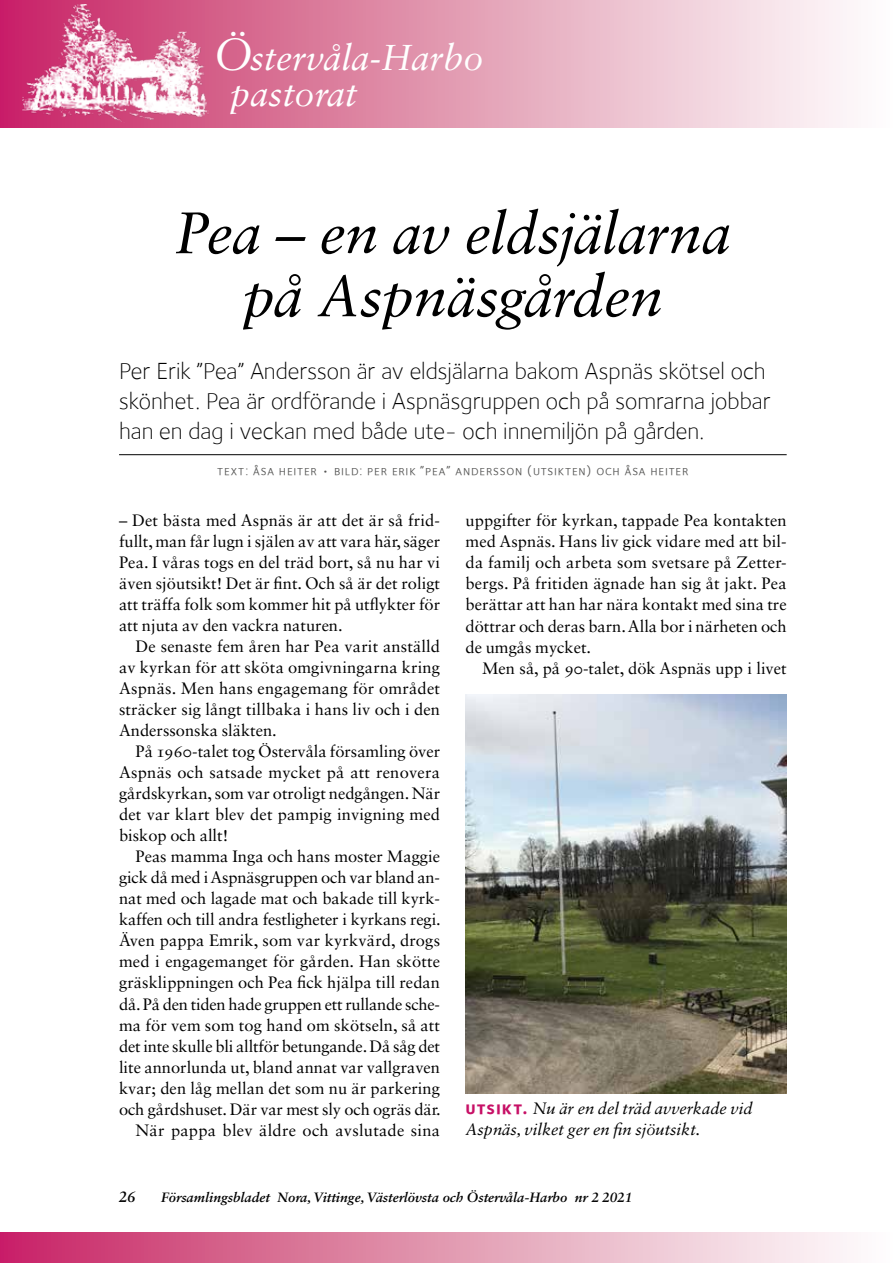
<style>
.page{position:relative;width:893px;height:1263px;background:#fff}
.page>*{position:absolute;margin:0;border:0;box-sizing:border-box;transform-origin:0 0}
.t1{font:italic 58.5px/63px "Sabon LT Std";letter-spacing:-.01em;color:#000;text-align:center}
.t2{font:italic 36px/36px "Sabon LT Std";color:#fff}
.t3{font:300 24px/30px "Foundry Sterling";color:#000}
.t4{font:16.5px/21px "Sabon LT Std";color:#000;text-align:justify}
.t5{font:italic 16.5px/21px "Sabon LT Std";color:#000}
.t6{font:italic 700 15px "Sabon LT Std";color:#000}
.t7{font:italic 700 13.5px "Sabon LT Std";color:#000}
.t8{font:13.5px "Foundry Sterling Book Expert";letter-spacing:.06em;color:#575756}
.s1{font-size:45px}
.s2{font-family:"Foundry Sterling Bold Expert";font-style:normal;font-size:18px;color:#c71066}
</style>
<div class="page">
<div style="left:0;top:0;width:893px;height:128px;background:linear-gradient(to right,#c72965,#feffff)"></div>
<img style="left:22px;top:5px;width:186px;height:117px">
<div style="left:0;top:1233px;width:893px;height:30px;background:linear-gradient(to right,#c72864,#feffff)"></div>
<hr style="left:119px;top:454px;width:668px;height:1px;background:#000">
<img style="left:466px;top:695px;width:321px;height:398px">
<h2 class="t2" style="left:231px;top:39px;width:254px;text-indent:-17px"><span class="s1">Ö</span>stervåla-Harbo pastorat</h2>
<h1 class="t1" style="left:175px;top:201px;width:558px">Pea – en av eldsjälarna på Aspnäsgården</h1>
<h3 class="t3" style="left:119px;top:356px;width:653px">Per Erik ”Pea” Andersson är av eldsjälarna bakom Aspnäs skötsel och skönhet. Pea är ordförande i Aspnäsgruppen och på somrarna jobbar han en dag i veckan med både ute- och innemiljön på gården.</h3>
<p class="t8" style="left:217px;top:463px;width:473px">text: åsa heiter • bild: per erik ”pea” andersson (utsikten) och åsa heiter</p>
<p class="t4" style="left:119px;top:510px;width:323px">– Det bästa med Aspnäs är att det är så frid&shy;fullt, man får lugn i själen av att vara här, säger Pea. I våras togs en del träd bort, så nu har vi även sjöutsikt! Det är fint. Och så är det roligt att träffa folk som kommer hit på utflykter för att njuta av den vackra naturen.</p>
<p class="t4" style="left:119px;top:636px;width:323px;text-indent:16px">De senaste fem åren har Pea varit anställd av kyrkan för att sköta omgivningarna kring Aspnäs. Men hans engagemang för området sträcker sig långt tillbaka i hans liv och i den Anderssonska släkten.</p>
<p class="t4" style="left:119px;top:741px;width:323px;text-indent:16px">På 1960-talet tog Östervåla församling över Aspnäs och satsade mycket på att renovera gårdskyrkan, som var otroligt nedgången. När det var klart blev det pampig invigning med biskop och allt!</p>
<p class="t4" style="left:119px;top:846px;width:323px;text-align:right">Peas mamma Inga och hans moster Maggie gick då med i Aspnäsgruppen och var bland an&shy;nat med och lagade mat och bakade till kyrk&shy;kaffen och till andra festligheter i kyrkans regi.<br>Även pappa Emrik, som var kyrkvärd, drogs med i engagemanget för gården. Han skötte gräsklippningen och Pea fick hjälpa till redan då. På den tiden hade gruppen ett rullande sche&shy;ma för vem som tog hand om skötseln, så att det inte skulle bli alltför betungande. Då såg det lite annorlunda ut, bland annat var vallgraven kvar; den låg mellan det som nu är parkering och gårdshuset. Där var mest sly och ogräs där.<br>När pappa blev äldre och avslutade sina</p>
<p class="t4" style="left:466px;top:510px;width:323px">uppgifter för kyrkan, tappade Pea kontakten med Aspnäs. Hans liv gick vidare med att bil&shy;da familj och arbeta som svetsare på Zetter&shy;bergs. På fritiden ägnade han sig åt jakt. Pea berättar att han har nära kontakt med sina tre döttrar och deras barn. Alla bor i närheten och de umgås mycket.</p>
<p class="t4" style="left:482px;top:657px;width:306px">Men så, på 90-talet, dök Aspnäs upp i livet</p>
<p class="t5" style="left:466px;top:1098px;width:288px"><span class="s2">utsikt.</span> Nu är en del träd avverkade vid<br>Aspnäs, vilket ger en fin sjöutsikt.</p>
<p class="t6" style="left:119px;top:1187px;width:18px">26</p>
<p class="t7" style="left:161px;top:1189px;width:472px">Församlingsbladet Nora, Vittinge, Västerlövsta och Östervåla-Harbo nr 2 2021</p>
</div>
